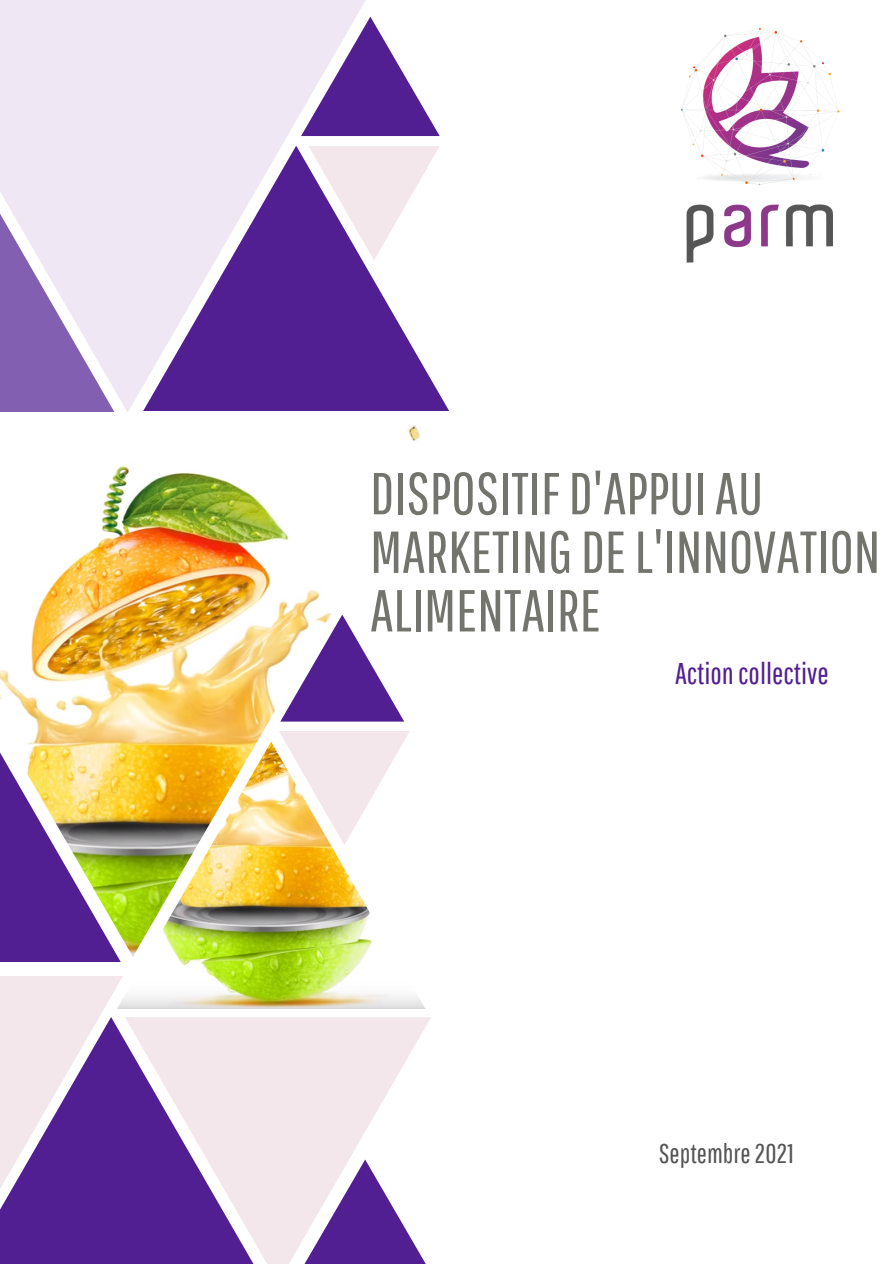
<style>
.page{position:relative;width:894px;height:1264px;background:#fff}
.page>*{position:absolute;margin:0;border:0;box-sizing:border-box;transform-origin:0 0}
.t1{font:59.1px/58.5px "Pathway Gothic One";color:#74746e}
.t2{font:30px "Pathway Gothic One";color:#521f92}
.t3{font:27px "Pathway Gothic One";color:#545454}
</style>
<div class="page">
<div style="left:0;top:976px;width:123px;height:41px;background:#f4e7ec"></div>
<svg style="left:0;top:1017px;width:125px;height:246px;background:#8c67b3"></svg>
<img style="left:0;top:425px;width:420px;height:316px">
<svg style="left:0;top:697px;width:121px;height:264px"></svg>
<div style="left:0;top:0;width:380px;height:412px;background:#f0e7f4"></div>
<svg style="left:143px;top:146px;width:306px;height:264px;fill:#521f92"></svg>
<svg style="left:125px;top:1017px;width:306px;height:246px;background:#cfbbd9"></svg>
<img style="left:117px;top:741px;width:308px;height:267px">
<svg style="left:0;top:146px;width:114px;height:265px;background:#c8b6dc"></svg>
<svg style="left:308px;top:146px;width:132px;height:114px"></svg>
<svg style="left:301px;top:17px;width:138px;height:119px"></svg>
<svg style="left:278px;top:731px;width:132px;height:114px"></svg>
<svg style="left:296px;top:1159px;width:135px;height:104px"></svg>
<svg style="left:280px;top:614px;width:124px;height:107px"></svg>
<img style="left:681px;top:28px;width:159px;height:235px">
<p class="t1" style="left:370px;top:462px;width:511px">DISPOSITIF D'APPUIAU<br>MARKETING DEL'INNOVATION<br>ALIMENTAIRE</p>
<p class="t2" style="left:674px;top:655px;width:155px">Actioncollective</p>
<p class="t3" style="left:658px;top:1137px;width:136px">Septembre 2021</p>
</div>
